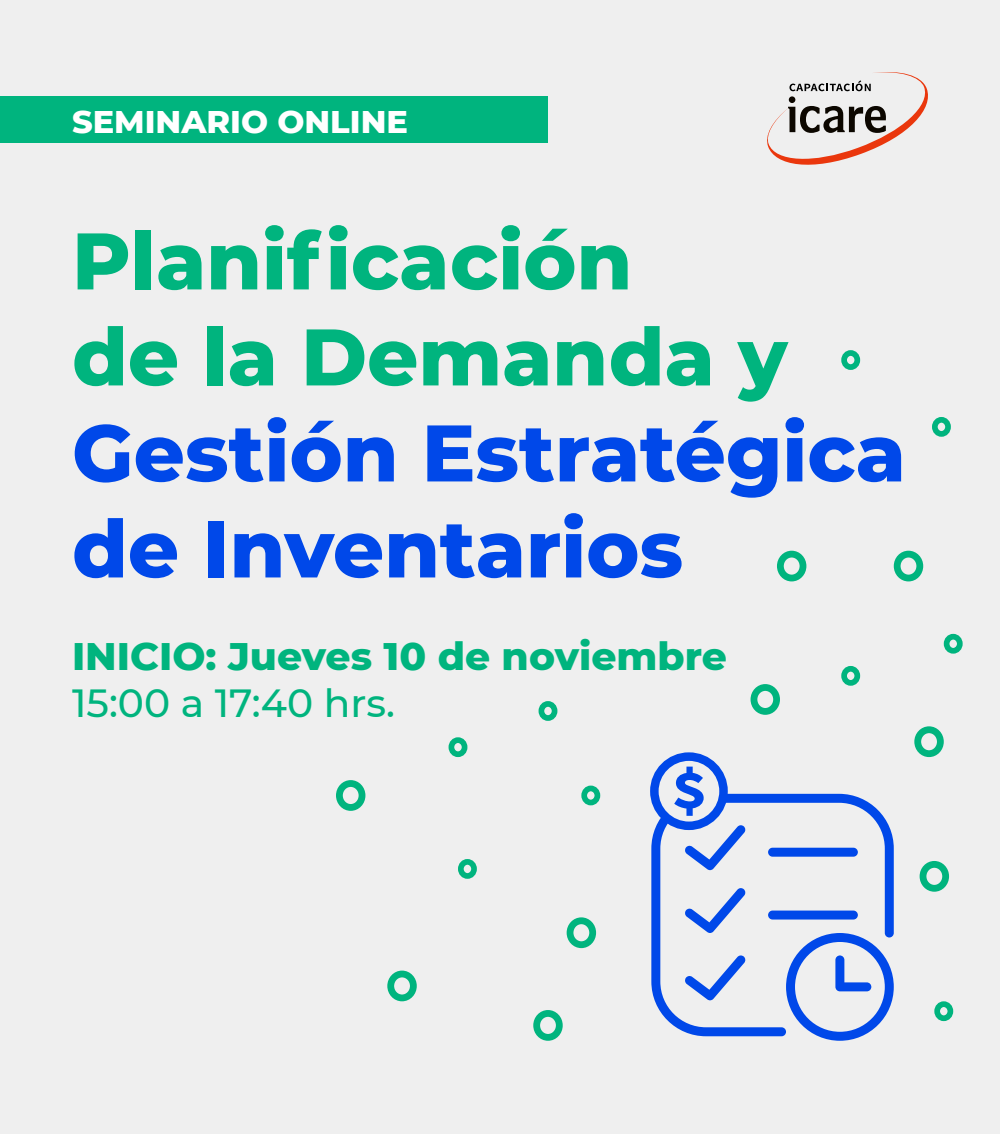
<style>
.page{position:relative;width:1000px;height:1134px;background:#efefef}
.page>*{position:absolute;margin:0;border:0;box-sizing:border-box;transform-origin:0 0}
.t1{font:800 80px/96px "Montserrat";color:#0048e9}
.t2{font:800 80px/96px "Montserrat";color:#00b47e}
.t3{font:800 39.2px "Montserrat";color:#00b47e}
.t4{font:500 39.2px "Montserrat";color:#00b47e}
.t5{font:800 32px "Montserrat";color:#fff}
</style>
<div class="page">
<div style="left:920px;top:861px;width:29px;height:31px;border:7px solid #00b47e;border-radius:50%"></div>
<div style="left:567px;top:917px;width:29px;height:31px;border:7px solid #00b47e;border-radius:50%"></div>
<div style="left:336px;top:780px;width:29px;height:31px;border:7px solid #00b47e;border-radius:50%"></div>
<div style="left:533px;top:1010px;width:30px;height:31px;border:7px solid #00b47e;border-radius:50%"></div>
<div style="left:914px;top:726px;width:30px;height:31px;border:7px solid #00b47e;border-radius:50%"></div>
<div style="left:387px;top:970px;width:30px;height:31px;border:7px solid #00b47e;border-radius:50%"></div>
<div style="left:751px;top:684px;width:29px;height:31px;border:7px solid #00b47e;border-radius:50%"></div>
<div style="left:894px;top:551px;width:29px;height:30px;border:7px solid #00b47e;border-radius:50%"></div>
<div style="left:777px;top:551px;width:29px;height:30px;border:7px solid #00b47e;border-radius:50%"></div>
<div style="left:449px;top:737px;width:18px;height:20px;border:6px solid #00b47e;border-radius:50%"></div>
<div style="left:539px;top:701px;width:18px;height:20px;border:6px solid #00b47e;border-radius:50%"></div>
<div style="left:934px;top:1001px;width:19px;height:20px;border:6px solid #00b47e;border-radius:50%"></div>
<div style="left:581px;top:786px;width:19px;height:19px;border:6px solid #00b47e;border-radius:50%"></div>
<div style="left:458px;top:859px;width:19px;height:20px;border:6px solid #00b47e;border-radius:50%"></div>
<div style="left:841px;top:666px;width:19px;height:20px;border:6px solid #00b47e;border-radius:50%"></div>
<div style="left:932px;top:417px;width:19px;height:20px;border:6px solid #00b47e;border-radius:50%"></div>
<div style="left:944px;top:634px;width:19px;height:20px;border:6px solid #00b47e;border-radius:50%"></div>
<div style="left:841px;top:350px;width:19px;height:20px;border:6px solid #00b47e;border-radius:50%"></div>
<svg style="left:767px;top:72px;width:161px;height:93px"></svg>
<div style="left:0;top:97px;width:548px;height:46px;background:#00b47e"></div>
<svg style="left:651px;top:794px;width:243px;height:247px"></svg>
<svg style="left:654px;top:757px;width:70px;height:69px"></svg>
<div style="left:650px;top:752px;width:78px;height:78px;border:9px solid #0048e9;border-radius:50%"></div>
<svg style="left:674px;top:767px;width:30px;height:49px"></svg>
<p class="t5" style="left:72px;top:98px;width:337px">SEMINARIO ONLINE</p>
<p class="t2" style="left:72px;top:209px;width:717px">Planificación<br>de la Demanda y</p>
<p class="t1" style="left:72px;top:401px;width:835px">Gestión Estratégica de Inventarios</p>
<p class="t3" style="left:72px;top:628px;width:657px">INICIO: Jueves 10 de noviembre</p>
<p class="t4" style="left:72px;top:676px;width:324px">15:00 a 17:40 hrs.</p>
</div>
